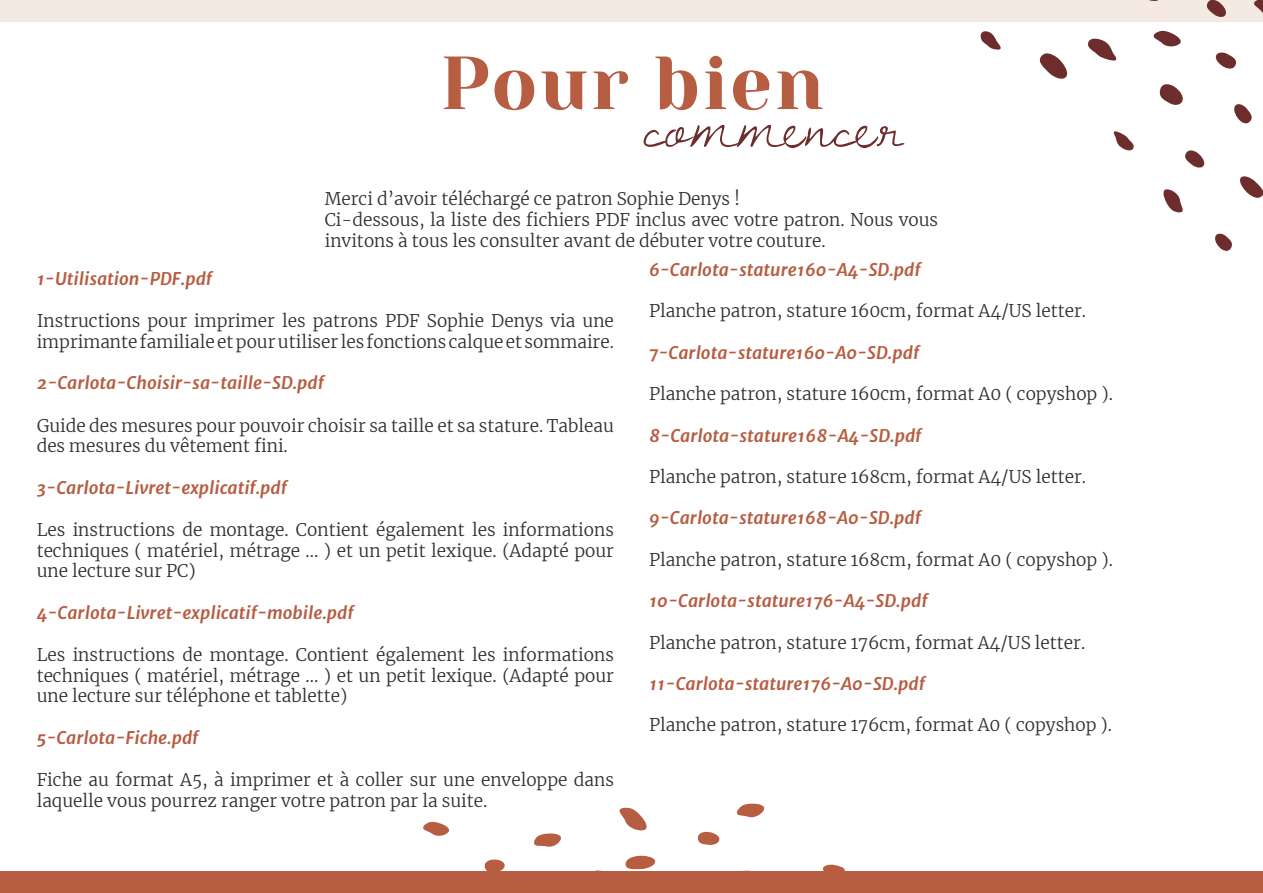
<style>
.page{position:relative;width:1263px;height:893px;background:#fff}
.page>*{position:absolute;margin:0;border:0;box-sizing:border-box;transform-origin:0 0}
.t1{font:75px "Yeseva One";letter-spacing:.03em;color:#b65d42}
.t2{font:67.5px "Dawningofa New Day";color:#6c2d2c}
.t3{font:300 17.25px/20.7px "Merriweather";color:#2f2f2c}
.t4{font:italic 700 17.25px "Merriweather Sans";color:#b65d42}
</style>
<div class="page">
<div style="left:0;top:872px;width:1263px;height:21px;background:#b65d42"></div>
<div style="left:0;top:0;width:1263px;height:21px;background:#f4eae1"></div>
<svg style="left:957px;top:0;width:306px;height:251px"></svg>
<svg style="left:420px;top:804px;width:466px;height:68px"></svg>
<h1 class="t1" style="left:440px;top:39px;width:385px">Pour bien</h1>
<h2 class="t2" style="left:643px;top:71px;width:260px">commencer</h2>
<p class="t3" style="left:325px;top:188px;width:615px">Merci d’avoir téléchargé ce patron Sophie Denys !<br>Ci-dessous, la liste des fichiers PDF inclus avec votre patron. Nous vous invitons à tous les consulter avant de débuter votre couture.</p>
<p class="t4" style="left:37px;top:267px;width:177px">1-Utilisation-PDF.pdf</p>
<p class="t3" style="left:37px;top:310px;width:579px">Instructions pour imprimer les patrons PDF Sophie Denys via une imprimante familiale et pour utiliser les fonctions calque et sommaire.</p>
<p class="t4" style="left:37px;top:371px;width:289px">2-Carlota-Choisir-sa-taille-SD.pdf</p>
<p class="t3" style="left:37px;top:414px;width:579px">Guide des mesures pour pouvoir choisir sa taille et sa stature. Tableau des mesures du vêtement fini.</p>
<p class="t4" style="left:37px;top:476px;width:252px">3-Carlota-Livret-explicatif.pdf</p>
<p class="t3" style="left:37px;top:519px;width:579px;text-align:justify">Les instructions de montage. Contient également les informations techniques ( matériel, métrage ... ) et un petit lexique. (Adapté pour une lecture sur PC)</p>
<p class="t4" style="left:37px;top:601px;width:318px">4-Carlota-Livret-explicatif-mobile.pdf</p>
<p class="t3" style="left:37px;top:644px;width:579px;text-align:justify">Les instructions de montage. Contient également les informations techniques ( matériel, métrage ... ) et un petit lexique. (Adapté pour une lecture sur téléphone et tablette)</p>
<p class="t4" style="left:37px;top:726px;width:163px">5-Carlota-Fiche.pdf</p>
<p class="t3" style="left:37px;top:769px;width:579px">Fiche au format A5, à imprimer et à coller sur une enveloppe dans laquelle vous pourrez ranger votre patron par la suite.</p>
<p class="t4" style="left:649px;top:258px;width:273px">6-Carlota-stature160-A4-SD.pdf</p>
<p class="t3" style="left:649px;top:300px;width:439px">Planche patron, stature 160cm, format A4/US letter.</p>
<p class="t4" style="left:649px;top:341px;width:272px">7-Carlota-stature160-A0-SD.pdf</p>
<p class="t3" style="left:649px;top:383px;width:465px">Planche patron, stature 160cm, format A0 ( copyshop ).</p>
<p class="t4" style="left:649px;top:424px;width:274px">8-Carlota-stature168-A4-SD.pdf</p>
<p class="t3" style="left:649px;top:466px;width:438px">Planche patron, stature 168cm, format A4/US letter.</p>
<p class="t4" style="left:649px;top:507px;width:273px">9-Carlota-stature168-A0-SD.pdf</p>
<p class="t3" style="left:649px;top:549px;width:465px">Planche patron, stature 168cm, format A0 ( copyshop ).</p>
<p class="t4" style="left:649px;top:589px;width:280px">10-Carlota-stature176-A4-SD.pdf</p>
<p class="t3" style="left:649px;top:631px;width:438px">Planche patron, stature 176cm, format A4/US letter.</p>
<p class="t4" style="left:649px;top:672px;width:277px">11-Carlota-stature176-A0-SD.pdf</p>
<p class="t3" style="left:649px;top:714px;width:465px">Planche patron, stature 176cm, format A0 ( copyshop ).</p>
</div>
